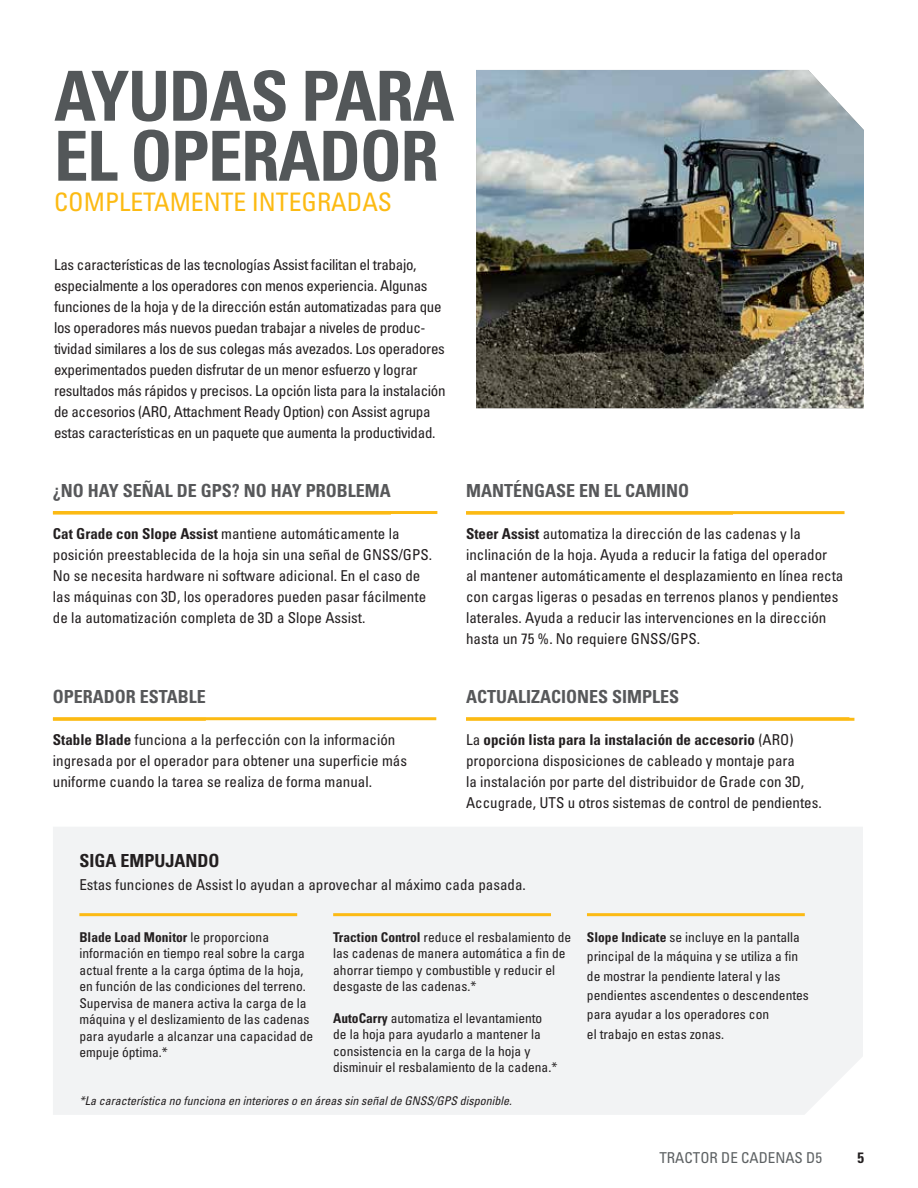
<style>
.page{position:relative;width:918px;height:1188px;background:#fff}
.page>*{position:absolute;margin:0;border:0;box-sizing:border-box;transform-origin:0 0}
.t1{font:69px/60px "Univers LTCYR 67 Bold Cond";letter-spacing:-.02em;color:#535759}
.t2{font:condensed 25.5px "Univers LTCYR 57";color:#fcba13}
.t3{font:18px "Univers LTCYR 67 Bold Cond";color:#57585a}
.t4{font:18px "Univers LTCYR 67 Bold Cond";color:#231f20}
.t5{font:condensed 15px/21px "Univers LTCYR 57";color:#231f20}
.t6{font:condensed 15px/21px "Univers LTCYR 57";letter-spacing:-.02em;color:#231f20}
.t7{font:15px "Univers LTCYR 67 Bold Cond";color:#231f20}
.t8{font:condensed 15px "Univers LTCYR 57";color:#5d6163}
.t9{font:condensed 13.5px/16.5px "Univers LTCYR 57";color:#231f20}
.t10{font:13.5px "Univers LTCYR 67 Bold Cond";color:#231f20}
.t11{font:italic condensed 12px "Univers LT Std";color:#231f20}
.s1{font-family:"Univers LTCYR 67 Bold Cond";font-stretch:normal}
.s2{font-family:"Univers LTCYR 57";font-stretch:condensed}
</style>
<div class="page">
<div style="left:53px;top:827px;width:810px;height:288px;background:#f2f3f4"></div>
<hr style="left:53px;top:511px;width:384px;height:3px;background:#fcba13">
<hr style="left:466px;top:511px;width:379px;height:3px;background:#fcba13">
<hr style="left:53px;top:717px;width:383px;height:3px;background:#fcba13">
<hr style="left:466px;top:717px;width:383px;height:3px;background:#fcba13">
<hr style="left:53px;top:512px;width:338px;height:3px;background:#fcba13">
<hr style="left:466px;top:512px;width:267px;height:3px;background:#fcba13">
<hr style="left:53px;top:718px;width:153px;height:3px;background:#fcba13">
<hr style="left:466px;top:718px;width:388px;height:3px;background:#fcba13">
<img style="left:476px;top:70px;width:388px;height:338px">
<hr style="left:79px;top:913px;width:218px;height:3px;background:#fcba13">
<hr style="left:333px;top:913px;width:218px;height:3px;background:#fcba13">
<hr style="left:587px;top:913px;width:218px;height:3px;background:#fcba13">
<h1 class="t1" style="left:54px;top:65px;width:402px">AYUDAS PARA<br>EL OPERADOR</h1>
<h2 class="t2" style="left:54px;top:185px;width:340px">COMPLETAMENTE INTEGRADAS</h2>
<p class="t6" style="left:54px;top:254px;width:393px">Las características de las tecnologías Assist facilitan el trabajo, especialmente a los operadores con menos experiencia. Algunas funciones de la hoja y de la dirección están automatizadas para que los operadores más nuevos puedan trabajar a niveles de produc&shy;tividad similares a los de sus colegas más avezados. Los operadores experimentados pueden disfrutar de un menor esfuerzo y lograr resultados más rápidos y precisos. La opción lista para la instalación de accesorios (ARO, Attachment Ready Option) con Assist agrupa estas características en un paquete que aumenta la productividad.</p>
<p class="t3" style="left:53px;top:479px;width:340px">¿NO HAY SEÑAL DE GPS? NO HAY PROBLEMA</p>
<p class="t3" style="left:466px;top:479px;width:225px">MANTÉNGASE EN EL CAMINO</p>
<p class="t5" style="left:53px;top:522px;width:381px"><span class="s1">Cat Grade con Slope Assist</span> mantiene automáticamente la posición preestablecida de la hoja sin una señal de GNSS/GPS.<br>No se necesita hardware ni software adicional. En el caso de las máquinas con 3D, los operadores pueden pasar fácilmente de la automatización completa de 3D a Slope Assist.</p>
<p class="t5" style="left:466px;top:523px;width:379px"><span class="s1">Steer Assist</span> automatiza la dirección de las cadenas y la inclinación de la hoja. Ayuda a reducir la fatiga del operador<br>al mantener automáticamente el desplazamiento en línea recta con cargas ligeras o pesadas en terrenos planos y pendientes laterales. Ayuda a reducir las intervenciones en la dirección hasta un 75 %. No requiere GNSS/GPS.</p>
<p class="t3" style="left:53px;top:685px;width:154px">OPERADOR ESTABLE</p>
<p class="t3" style="left:466px;top:685px;width:215px">ACTUALIZACIONES SIMPLES</p>
<p class="t5" style="left:53px;top:729px;width:356px"><span class="s1">Stable Blade</span> funciona a la perfección con la información ingresada por el operador para obtener una superficie más uniforme cuando la tarea se realiza de forma manual.</p>
<p class="t4" style="left:79px;top:849px;width:142px">SIGA EMPUJANDO</p>
<p class="t7" style="left:466px;top:730px;width:329px"><span class="s2">La</span> opción lista para la instalación de accesorio <span class="s2">(ARO)</span></p>
<p class="t5" style="left:466px;top:750px;width:357px">proporciona disposiciones de cableado y montaje para<br>la instalación por parte del distribuidor de Grade con 3D,<br>Accugrade, UTS u otros sistemas de control de pendientes.</p>
<p class="t5" style="left:79px;top:874px;width:448px">Estas funciones de Assist lo ayudan a aprovechar al máximo cada pasada.</p>
<p class="t10" style="left:79px;top:928px;width:191px">Blade Load Monitor <span class="s2">le proporciona</span></p>
<p class="t9" style="left:79px;top:945px;width:235px">información en tiempo real sobre la carga actual frente a la carga óptima de la hoja, en función de las condiciones del terreno.<br>Supervisa de manera activa la carga de la máquina y el deslizamiento de las cadenas para ayudarle a alcanzar una capacidad de empuje óptima.*</p>
<p class="t9" style="left:333px;top:928px;width:240px"><span class="s1">Traction Control</span> reduce el resbalamiento de las cadenas de manera automática a fin de ahorrar tiempo y combustible y reducir el desgaste de las cadenas.*</p>
<p class="t9" style="left:333px;top:1009px;width:226px"><span class="s1">AutoCarry</span> automatiza el levantamiento de la hoja para ayudarlo a mantener la consistencia en la carga de la hoja y disminuir el resbalamiento de la cadena.*</p>
<p class="t11" style="left:79px;top:1093px;width:434px">*La característica no funciona en interiores o en áreas sin señal de GNSS/GPS disponible.</p>
<p class="t9" style="left:587px;top:927px;width:223px;line-height:19.5px"><span class="s1">Slope Indicate</span> se incluye en la pantalla principal de la máquina y se utiliza a fin de mostrar la pendiente lateral y las pendientes ascendentes o descendentes para ayudar a los operadores con<br>el trabajo en estas zonas.</p>
<p class="t8" style="left:659px;top:1148px;width:164px">TRACTOR DE CADENAS D5</p>
<p class="t7" style="left:857px;top:1148px;width:8px">5</p>
</div>
